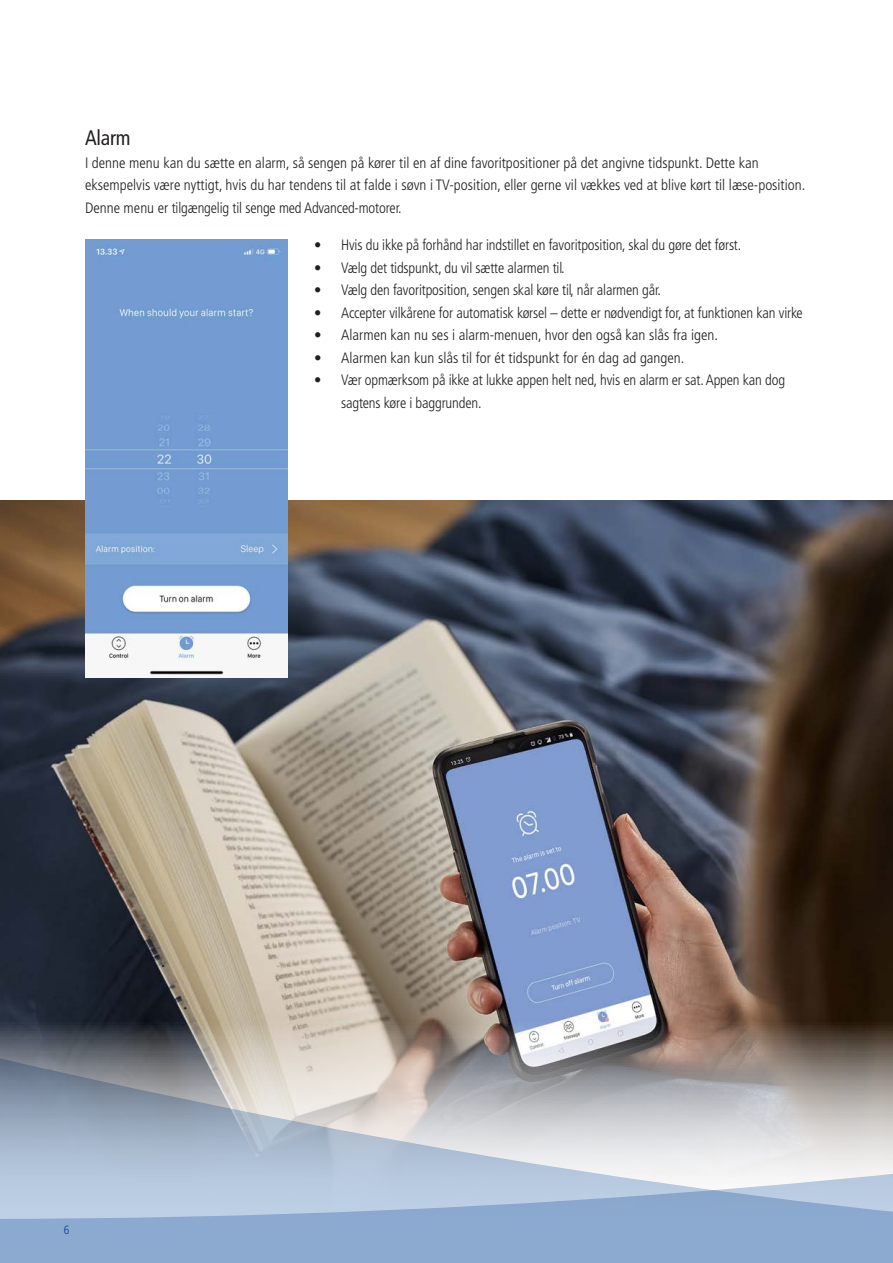
<style>
.page{position:relative;width:893px;height:1263px;background:#fff}
.page>*{position:absolute;margin:0;border:0;box-sizing:border-box;transform-origin:0 0}
.t1{font:condensed 21px "Frutiger LT Pro";letter-spacing:-.01em;color:#231f20}
.t2{font:300 condensed 15px/22.5px "Frutiger LT Pro";letter-spacing:-.01em;color:#231f20}
.t3{font:300 condensed 12px "Frutiger LT Pro";color:#1768b4}
</style>
<div class="page">
<img style="left:0;top:501px;width:893px;height:514px">
<svg style="left:0;top:1015px;width:893px;height:38px;background:#887f7a"></svg>
<svg style="left:0;top:1053px;width:893px;height:210px;background:#acb9c9"></svg>
<img style="left:85px;top:239px;width:203px;height:439px">
<p class="t1" style="left:85px;top:126px;width:47px">Alarm</p>
<p class="t2" style="left:85px;top:152px;width:722px">I denne menu kan du sætte en alarm, så sengen på kører til en af dine favoritpositioner på det angivne tidspunkt. Dette kan eksempelvis være nyttigt, hvis du har tendens til at falde i søvn i TV-position, eller gerne vil vækkes ved at blive kørt til læse-position.<br>Denne menu er tilgængelig til senge med Advanced-motorer.</p>
<p class="t2" style="left:314px;top:234px;width:429px">• Hvis du ikke på forhånd har indstillet en favoritposition, skal du gøre det først.</p>
<p class="t2" style="left:314px;top:257px;width:252px">• Vælg det tidspunkt, du vil sætte alarmen til.</p>
<p class="t2" style="left:314px;top:279px;width:348px">• Vælg den favoritposition, sengen skal køre til, når alarmen går.</p>
<p class="t2" style="left:314px;top:302px;width:490px">• Accepter vilkårene for automatisk kørsel – dette er nødvendigt for, at funktionen kan virke</p>
<p class="t2" style="left:314px;top:324px;width:405px">• Alarmen kan nu ses i alarm-menuen, hvor den også kan slås fra igen.</p>
<p class="t2" style="left:314px;top:347px;width:372px">• Alarmen kan kun slås til for ét tidspunkt for én dag ad gangen.</p>
<p class="t2" style="left:341px;top:369px;width:445px;text-indent:-27px">• Vær opmærksom på ikke at lukke appen helt ned, hvis en alarm er sat. Appen kan dog sagtens køre i baggrunden.</p>
<p class="t3" style="left:64px;top:1223px;width:7px">6</p>
</div>
